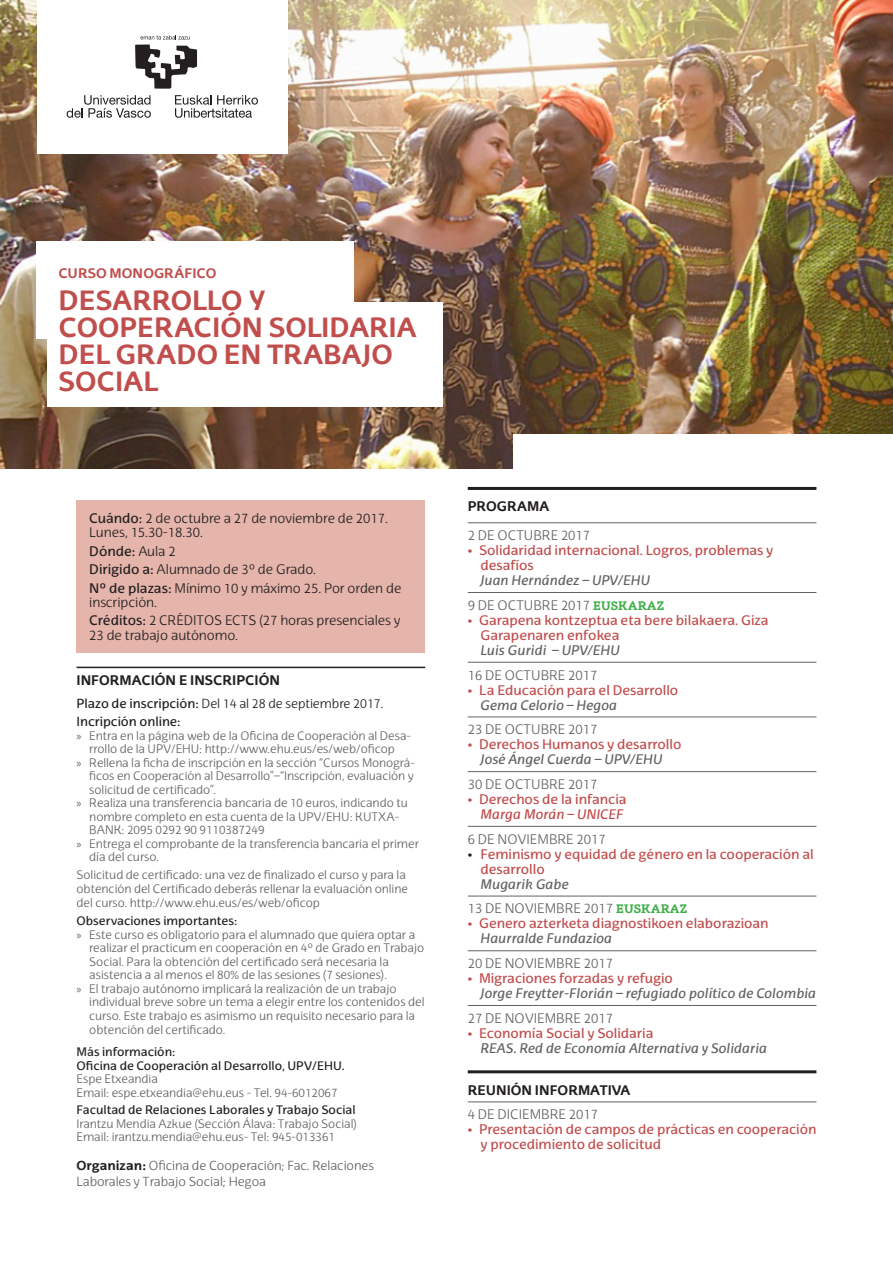
<style>
.page{position:relative;width:893px;height:1263px;background:#fff}
.page>*{position:absolute;margin:0;border:0;box-sizing:border-box;transform-origin:0 0}
.t1{font:700 27px/27px "EHU Sans";color:#c04e4d}
.t2{font:13.5px/15px "EHU Sans";color:#c04d4d}
.DATOS-DATUAK{font:300 13.5px/14.2px "EHU Sans";color:#231f20}
.FECHA{font:300 13.5px "EHU Sans";color:#636366}
.t3{font:italic 13.5px/15px "EHU Sans";color:#636366}
.PROMAGA_EGITARAUA_TI{font:700 13.5px "EHU Sans";color:#231f20}
.t4{font:700 13.5px "EHU Sans";color:#c04e4d}
.DATOS-DATUAK-2{font:13.5px "EHU Sans";color:#231f20}
.Predeterminado{font:300 12.75px/16.2px "EHU Sans";color:#636366}
.DATOS_INFORMACION{font:300 12.75px "EHU Sans";color:#231f20}
.DATOS_INFORMACION-2{font:12.75px "EHU Sans";color:#231f20}
.DATOS_INFORMACION-3{font:300 12px/13.5px "EHU Sans";color:#636366}
.Predeterminado-2{font:300 12px "EHU Sans";color:#636366}
.Predeterminado-3{font:12px "EHU Sans";color:#231f20}
.s1{font-weight:400}
.s2{font-weight:300}
.s3{font-family:"Myriad Pro";font-weight:400}
.s4{font-weight:700;color:#231f20}
.s5{font-style:italic;color:#636366}
.s6{font-family:"EHU Serif";font-weight:700;font-size:12px;color:#40ae49}
.s7{font-style:italic}
.s8{color:#231f20}
.s9{font-style:normal;color:#c04d4d}
</style>
<div class="page">
<img style="left:0;top:0;width:893px;height:468px">
<div style="left:47px;top:303px;width:395px;height:104px;background:#fff"></div>
<div style="left:37px;top:241px;width:317px;height:97px;background:#fff"></div>
<div style="left:513px;top:434px;width:380px;height:54px;background:#fff"></div>
<hr style="left:77px;top:667px;width:348px;height:1px;background:#231f20">
<hr style="left:468px;top:487px;width:348px;height:3px;background:#231f20">
<hr style="left:468px;top:522px;width:348px;height:1px;background:#636366">
<hr style="left:468px;top:592px;width:348px;height:1px;background:#636366">
<hr style="left:468px;top:662px;width:348px;height:1px;background:#636366">
<hr style="left:468px;top:716px;width:348px;height:1px;background:#636366">
<hr style="left:468px;top:771px;width:348px;height:1px;background:#636366">
<hr style="left:468px;top:826px;width:348px;height:1px;background:#636366">
<hr style="left:468px;top:896px;width:348px;height:1px;background:#636366">
<hr style="left:468px;top:950px;width:348px;height:1px;background:#636366">
<hr style="left:468px;top:1005px;width:348px;height:1px;background:#636366">
<hr style="left:468px;top:1070px;width:348px;height:3px;background:#231f20">
<hr style="left:468px;top:1101px;width:348px;height:1px;background:#636366">
<div style="left:37px;top:0;width:251px;height:153px;background:#fff"></div>
<svg style="left:67px;top:95px;width:84px;height:23px"></svg>
<svg style="left:175px;top:95px;width:83px;height:23px"></svg>
<svg style="left:135px;top:35px;width:62px;height:54px"></svg>
<div style="left:77px;top:500px;width:348px;height:152px;background:#e5b5ab"></div>
<p class="t4" style="left:58px;top:265px;width:159px">CURSO MONOGRÁFICO</p>
<p class="t1" style="left:58px;top:286px;width:360px">DESARROLLO Y<br>COOPERACIÓN SOLIDARIA<br>DEL GRADO EN TRABAJO<br>SOCIAL</p>
<p class="DATOS-DATUAK" style="left:89px;top:511px;width:300px"><span class="s1">Cuándo:</span> 2 de octubre a 27 de noviembre de 2017.<br>Lunes, 15.30-18.30.</p>
<p class="DATOS-DATUAK-2" style="left:89px;top:543px;width:88px">Dónde: <span class="s2">Aula 2</span></p>
<p class="DATOS-DATUAK" style="left:89px;top:562px;width:228px"><span class="s1">Dirigido a:</span> Alumnado de 3º de Grado.</p>
<p class="DATOS-DATUAK" style="left:89px;top:580px;width:314px"><span class="s1">Nº de plazas:</span> Mínimo 10 y máximo 25. Por orden de inscripción.</p>
<p class="DATOS-DATUAK" style="left:89px;top:613px;width:313px"><span class="s1">Créditos:</span> 2 CRÉDITOS ECTS (27 horas presenciales y<br>23 de trabajo autónomo.</p>
<p class="PROMAGA_EGITARAUA_TI" style="left:77px;top:672px;width:205px">INFORMACIÓN E INSCRIPCIÓN</p>
<p class="DATOS_INFORMACION" style="left:77px;top:696px;width:309px"><span class="s1">Plazo de inscripción:</span> Del 14 al 28 de septiembre 2017.</p>
<p class="DATOS_INFORMACION-2" style="left:77px;top:714px;width:106px">Incripción online:</p>
<p class="DATOS_INFORMACION-3" style="left:77px;top:729px;width:336px;text-align:center"><span class="s3">»</span> Entra en la página web de la Oficina de Cooperación al Desa&shy;rrollo de la UPV/EHU: http://www.ehu.eus/es/web/oficop</p>
<p class="DATOS_INFORMACION-3" style="left:89px;top:756px;width:327px;text-align:justify;text-indent:-13px"><span class="s3">»</span> Rellena la ficha de inscripción en la sección “Cursos Monográ&shy;ficos en Cooperación al Desarrollo”–“Inscripción, evaluación y solicitud de certificado”.</p>
<p class="DATOS_INFORMACION-3" style="left:89px;top:796px;width:320px;text-indent:-13px"><span class="s3">»</span> Realiza una transferencia bancaria de 10 euros, indicando tu nombre completo en esta cuenta de la UPV/EHU: KUTXA-<br>BANK: 2095 0292 90 9110387249</p>
<p class="DATOS_INFORMACION-3" style="left:89px;top:837px;width:331px;text-indent:-13px"><span class="s3">»</span> Entrega el comprobante de la transferencia bancaria el primer día del curso.</p>
<p class="DATOS_INFORMACION-3" style="left:77px;top:868px;width:333px;line-height:14px">Solicitud de certificado: una vez de finalizado el curso y para la obtención del Certificado deberás rellenar la evaluación online del curso. http://www.ehu.eus/es/web/oficop</p>
<p class="Predeterminado-3" style="left:77px;top:914px;width:162px">Observaciones importantes:</p>
<p class="DATOS_INFORMACION-3" style="left:89px;top:928px;width:337px;text-indent:-13px"><span class="s3">»</span> Este curso es obligatorio para el alumnado que quiera optar a realizar el practicum en cooperación en 4º de Grado en Trabajo Social. Para la obtención del certificado será necesaria la asistencia a al menos el 80% de las sesiones (7 sesiones).</p>
<p class="DATOS_INFORMACION-3" style="left:89px;top:982px;width:337px;text-indent:-13px"><span class="s3">»</span> El trabajo autónomo implicará la realización de un trabajo individual breve sobre un tema a elegir entre los contenidos del curso. Este trabajo es asimismo un requisito necesario para la obtención del certificado.</p>
<p class="Predeterminado-3" style="left:77px;top:1045px;width:100px">Más información:</p>
<p class="Predeterminado-3" style="left:77px;top:1058px;width:270px">Oficina de Cooperación al Desarrollo, UPV/EHU.</p>
<p class="Predeterminado-2" style="left:77px;top:1072px;width:83px">Espe Etxeandia</p>
<p class="Predeterminado-2" style="left:77px;top:1085px;width:262px">Email: espe.etxeandia@ehu.eus - Tel. 94-6012067</p>
<p class="Predeterminado-3" style="left:77px;top:1103px;width:280px">Facultad de Relaciones Laborales y Trabajo Social</p>
<p class="Predeterminado-2" style="left:77px;top:1116px;width:282px">Irantzu Mendia Azkue (Sección Álava: Trabajo Social)</p>
<p class="Predeterminado-2" style="left:77px;top:1130px;width:260px">Email: irantzu.mendia@ehu.eus- Tel: 945-013361</p>
<p class="Predeterminado" style="left:77px;top:1157px;width:299px"><span class="s4">Organizan:</span> Oficina de Cooperación; Fac. Relaciones<br>Laborales y Trabajo Social; Hegoa</p>
<p class="PROMAGA_EGITARAUA_TI" style="left:468px;top:498px;width:83px">PROGRAMA</p>
<p class="FECHA" style="left:468px;top:527px;width:124px">2 DE OCTUBRE 2017</p>
<p class="t2" style="left:480px;top:543px;width:294px;text-indent:-13px">• Solidaridad internacional. Logros, problemas y desafíos<br><span class="s5">Juan Hernández – UPV/EHU</span></p>
<p class="FECHA" style="left:468px;top:597px;width:198px">9 DE OCTUBRE 2017 <span class="s6">EUSKARAZ</span></p>
<p class="t2" style="left:480px;top:612px;width:290px;text-indent:-13px">• Garapena kontzeptua eta bere bilakaera. Giza<br>Garapenaren enfokea<br><span class="s5">Luis Guridi – UPV/EHU</span></p>
<p class="FECHA" style="left:468px;top:667px;width:131px">16 DE OCTUBRE 2017</p>
<p class="t2" style="left:480px;top:682px;width:199px;text-indent:-13px">• La Educación para el Desarrollo<br><span class="s5">Gema Celorio – Hegoa</span></p>
<p class="FECHA" style="left:468px;top:721px;width:131px">23 DE OCTUBRE 2017</p>
<p class="t2" style="left:468px;top:737px;width:215px;text-align:center">• Derechos Humanos y desarrollo<br><span class="s5">José Ángel Cuerda – UPV/EHU</span></p>
<p class="FECHA" style="left:468px;top:776px;width:131px">30 DE OCTUBRE 2017</p>
<p class="t2" style="left:468px;top:792px;width:160px;text-align:right">• Derechos de la infancia<br><span class="s7">Marga Morán – UNICEF</span></p>
<p class="FECHA" style="left:468px;top:831px;width:140px">6 DE NOVIEMBRE 2017</p>
<p class="t2" style="left:480px;top:846px;width:335px;text-indent:-13px"><span class="s8">•</span> Feminismo y equidad de género en la cooperación al desarrollo<br><span class="s5">Mugarik Gabe</span></p>
<p class="FECHA" style="left:468px;top:900px;width:221px">13 DE NOVIEMBRE 2017 <span class="s6">EUSKARAZ</span></p>
<p class="t2" style="left:480px;top:916px;width:290px;text-indent:-13px">• Genero azterketa diagnostikoen elaborazioan<br><span class="s5">Haurralde Fundazioa</span></p>
<p class="FECHA" style="left:468px;top:955px;width:147px">20 DE NOVIEMBRE 2017</p>
<p class="t3" style="left:480px;top:971px;width:337px;text-indent:-13px"><span class="s9">• Migraciones forzadas y refugio<br></span>Jorge Freytter-Florián – refugiado político de Colombia</p>
<p class="FECHA" style="left:468px;top:1010px;width:147px">27 DE NOVIEMBRE 2017</p>
<p class="t3" style="left:480px;top:1025px;width:288px;text-indent:-13px"><span class="s9">• Economía Social y Solidaria<br></span>REAS. Red de Economía Alternativa y Solidaria</p>
<p class="PROMAGA_EGITARAUA_TI" style="left:468px;top:1081px;width:164px">REUNIÓN INFORMATIVA</p>
<p class="FECHA" style="left:468px;top:1106px;width:132px">4 DE DICIEMBRE 2017</p>
<p class="t2" style="left:480px;top:1122px;width:337px;text-indent:-13px">• Presentación de campos de prácticas en cooperación y procedimiento de solicitud</p>
</div>
